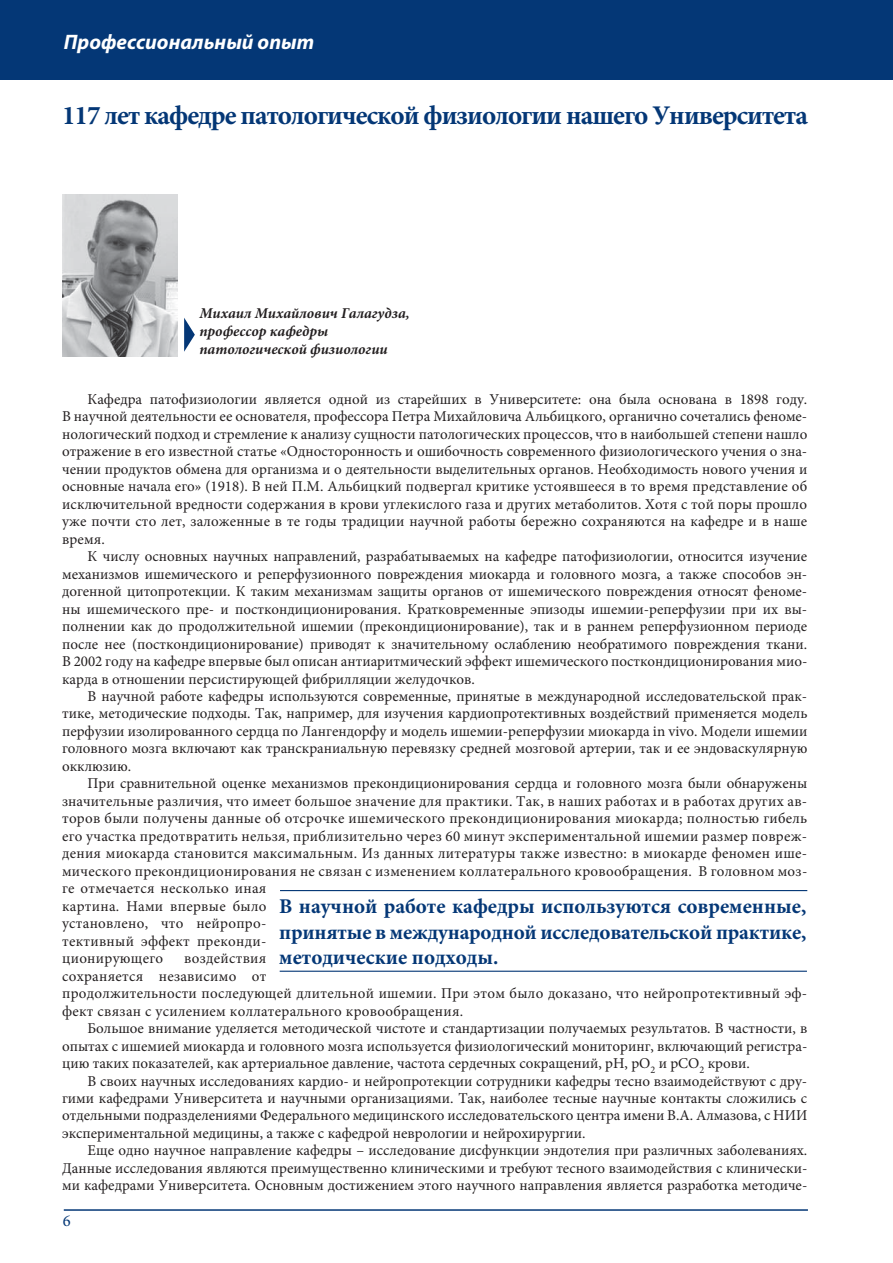
<style>
.page{position:relative;width:893px;height:1263px;background:#fff}
.page>*{position:absolute;margin:0;border:0;box-sizing:border-box;transform-origin:0 0}
.t1{font:700 27px "Minion Pro";letter-spacing:-.035em;color:#043776}
.t2{font:700 21px/25.2px "Minion Pro";letter-spacing:-.01em;color:#043776;text-align:justify}
.t3{font:italic 700 21px "Myriad Pro";color:#fff}
.t4{font:16.5px "Minion Pro";color:#043776}
.t5{font:15px/17.5px "Minion Pro";letter-spacing:.02em;color:#231f20;text-align:justify}
.t6{font:italic 700 15px/18px "Minion Pro";color:#231f20}
</style>
<div class="page">
<div style="left:0;top:0;width:893px;height:79px;background:#043776"></div>
<hr style="left:64px;top:1209px;width:744px;height:2px;background:#043776">
<hr style="left:280px;top:890px;width:527px;height:1px;background:#043776">
<hr style="left:280px;top:971px;width:527px;height:1px;background:#043776">
<svg style="left:184px;top:318px;width:11px;height:34px"></svg>
<img style="left:63px;top:195px;width:115px;height:161px">
<h2 class="t3" style="left:64px;top:34px;width:252px">Профессиональный опыт</h2>
<h1 class="t1" style="left:62px;top:105px;width:747px">117 лет кафедре патологической физиологии нашего Университета</h1>
<p class="t6" style="left:199px;top:305px;width:212px">Михаил Михайлович Галагудза, профессор кафедры патологической физиологии</p>
<p class="t5" style="left:62px;top:392px;width:747px;text-indent:26px">Кафедра патофизиологии является одной из старейших в Университете: она была основана в 1898 году.<br>В научной деятельности ее основателя, профессора Петра Михайловича Альбицкого, органично сочетались феноме&shy;нологический подход и стремление к анализу сущности патологических процессов, что в наибольшей степени нашло отражение в его известной статье «Односторонность и ошибочность современного физиологического учения о зна&shy;чении продуктов обмена для организма и о деятельности выделительных органов. Необходимость нового учения и основные начала его» (1918). В ней П.М. Альбицкий подвергал критике устоявшееся в то время представление об исключительной вредности содержания в крови углекислого газа и других метаболитов. Хотя с той поры прошло уже почти сто лет, заложенные в те годы традиции научной работы бережно сохраняются на кафедре и в наше время.</p>
<p class="t5" style="left:62px;top:549px;width:747px;text-indent:26px">К числу основных научных направлений, разрабатываемых на кафедре патофизиологии, относится изучение механизмов ишемического и реперфузионного повреждения миокарда и головного мозга, а также способов эн&shy;догенной цитопротекции. К таким механизмам защиты органов от ишемического повреждения относят феноме&shy;ны ишемического пре- и посткондиционирования. Кратковременные эпизоды ишемии-реперфузии при их вы&shy;полнении как до продолжительной ишемии (прекондиционирование), так и в раннем реперфузионном периоде после нее (посткондиционирование) приводят к значительному ослаблению необратимого повреждения ткани.<br>В 2002 году на кафедре впервые был описан антиаритмический эффект ишемического посткондиционирования мио&shy;карда в отношении персистирующей фибрилляции желудочков.</p>
<p class="t5" style="left:62px;top:689px;width:747px;text-indent:26px">В научной работе кафедры используются современные, принятые в международной исследовательской прак&shy;тике, методические подходы. Так, например, для изучения кардиопротективных воздействий применяется модель перфузии изолированного сердца по Лангендорфу и модель ишемии-реперфузии миокарда in vivo. Модели ишемии головного мозга включают как транскраниальную перевязку средней мозговой артерии, так и ее эндоваскулярную окклюзию.</p>
<p class="t5" style="left:62px;top:776px;width:747px;text-align:left;text-indent:26px">При сравнительной оценке механизмов прекондиционирования сердца и головного мозга были обнаружены значительные различия, что имеет большое значение для практики. Так, в наших работах и в работах других ав&shy;торов были получены данные об отсрочке ишемического прекондиционирования миокарда; полностью гибель его участка предотвратить нельзя, приблизительно через 60 минут экспериментальной ишемии размер повреж&shy;дения миокарда становится максимальным. Из данных литературы также известно: в миокарде феномен ише&shy;мического прекондиционирования не связан с изменением коллатерального кровообращения. В головном моз&shy;ге отмечается несколько иная<br>картина. Нами впервые было<br>установлено, что нейропро-<br>тективный эффект преконди-<br>ционирующего</p>
<h2 class="t2" style="left:279px;top:896px;width:529px">В научной работе кафедры используются современные, принятые в международной исследовательской практике, методические подходы.</h2>
<p class="t5" style="left:62px;top:951px;width:747px;text-align:left;text-indent:122px">воздействия<br>сохраняется независимо от<br>продолжительности последующей длительной ишемии. При этом было доказано, что нейропротективный эф&shy;фект связан с усилением коллатерального кровообращения.</p>
<p class="t5" style="left:62px;top:1021px;width:747px;text-indent:26px">Большое внимание уделяется методической чистоте и стандартизации получаемых результатов. В частности, в опытах с ишемией миокарда и головного мозга используется физиологический мониторинг, включающий регистра&shy;цию таких показателей, как артериальное давление, частота сердечных сокращений, рН, рО<sub>2</sub> и рСО<sub>2</sub> крови.</p>
<p class="t5" style="left:62px;top:1073px;width:747px;text-indent:26px">В своих научных исследованиях кардио- и нейропротекции сотрудники кафедры тесно взаимодействуют с дру&shy;гими кафедрами Университета и научными организациями. Так, наиболее тесные научные контакты сложились с отдельными подразделениями Федерального медицинского исследовательского центра имени В.А. Алмазова, с НИИ экспериментальной медицины, а также с кафедрой неврологии и нейрохирургии.</p>
<p class="t5" style="left:62px;top:1143px;width:747px;text-indent:26px">Еще одно научное направление кафедры – исследование дисфункции эндотелия при различных заболеваниях.<br>Данные исследования являются преимущественно клиническими и требуют тесного взаимодействия с клинически&shy;ми кафедрами Университета. Основным достижением этого научного направления является разработка методиче-</p>
<p class="t4" style="left:63px;top:1214px;width:9px">6</p>
</div>
